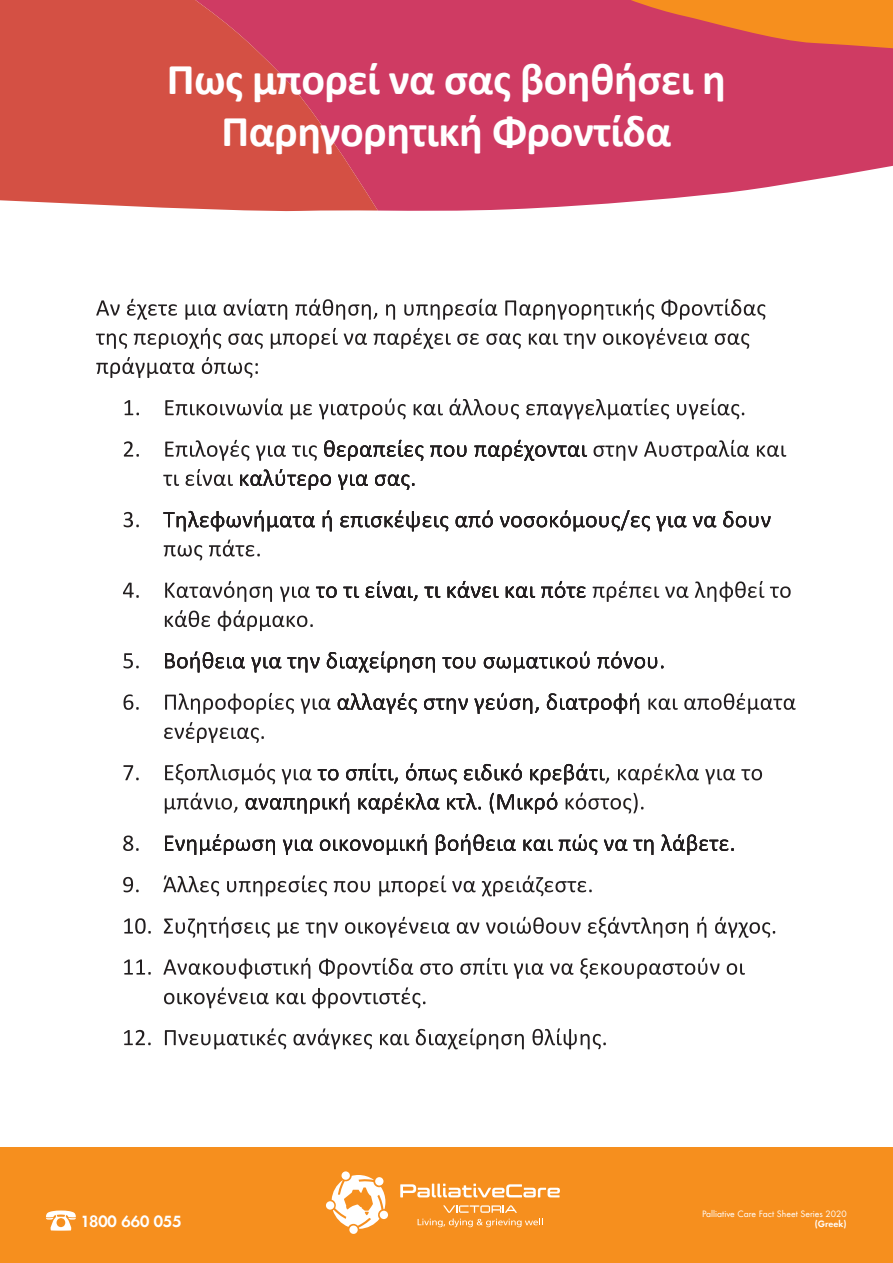
<style>
.page{position:relative;width:893px;height:1263px;background:#fff}
.page>*{position:absolute;margin:0;border:0;box-sizing:border-box;transform-origin:0 0}
.t1{font:700 44.1px/52.9px "Calibri";letter-spacing:-.01em;color:#fff;text-align:center}
.t2{font:15px "Futura ND Demibold";color:#fff}
.t3{font:8.55px "Futura ND Book";color:#fff}
.t4{font:8.55px "Futura ND Demibold";color:#fff}
</style>
<div class="page">
<svg style="left:378px;top:0;width:515px;height:211px;background:#d34b70"></svg>
<svg style="left:0;top:0;width:378px;height:212px;background:#d34f4e"></svg>
<svg style="left:457px;top:0;width:436px;height:52px;background:#dc594a"></svg>
<div style="left:0;top:1147px;width:893px;height:116px;background:#f68f1e"></div>
<div style="left:380px;top:1211px;width:8px;height:8px;background:#fff;border-radius:50%"></div>
<div style="left:349px;top:1225px;width:9px;height:9px;background:#fff;border-radius:50%"></div>
<div style="left:326px;top:1201px;width:8px;height:8px;background:#fff;border-radius:50%"></div>
<div style="left:342px;top:1171px;width:8px;height:9px;background:#fff;border-radius:50%"></div>
<svg style="left:418px;top:1205px;width:125px;height:22px"></svg>
<svg style="left:400px;top:1183px;width:160px;height:14px"></svg>
<svg style="left:332px;top:1175px;width:53px;height:54px"></svg>
<svg style="left:46px;top:1210px;width:30px;height:20px"></svg>
<svg style="left:96px;top:299px;width:669px;height:21px"></svg>
<svg style="left:96px;top:328px;width:167px;height:21px"></svg>
<svg style="left:271px;top:328px;width:478px;height:21px"></svg>
<svg style="left:96px;top:357px;width:99px;height:21px"></svg>
<svg style="left:202px;top:357px;width:56px;height:21px"></svg>
<svg style="left:125px;top:400px;width:14px;height:15px"></svg>
<svg style="left:165px;top:398px;width:118px;height:17px"></svg>
<svg style="left:291px;top:404px;width:21px;height:15px"></svg>
<svg style="left:319px;top:398px;width:87px;height:21px"></svg>
<svg style="left:414px;top:404px;width:29px;height:11px"></svg>
<svg style="left:449px;top:398px;width:295px;height:21px"></svg>
<svg style="left:124px;top:441px;width:15px;height:16px"></svg>
<svg style="left:165px;top:440px;width:84px;height:21px"></svg>
<svg style="left:256px;top:445px;width:30px;height:16px"></svg>
<svg style="left:292px;top:445px;width:25px;height:16px"></svg>
<svg style="left:594px;top:445px;width:43px;height:16px"></svg>
<svg style="left:644px;top:440px;width:105px;height:21px"></svg>
<svg style="left:757px;top:445px;width:29px;height:12px"></svg>
<svg style="left:163px;top:475px;width:16px;height:11px"></svg>
<svg style="left:186px;top:469px;width:47px;height:17px"></svg>
<svg style="left:124px;top:512px;width:15px;height:15px"></svg>
<svg style="left:164px;top:540px;width:96px;height:20px"></svg>
<svg style="left:123px;top:583px;width:16px;height:15px"></svg>
<svg style="left:165px;top:581px;width:107px;height:21px"></svg>
<svg style="left:280px;top:586px;width:30px;height:16px"></svg>
<svg style="left:593px;top:581px;width:66px;height:21px"></svg>
<svg style="left:665px;top:586px;width:23px;height:12px"></svg>
<svg style="left:695px;top:581px;width:69px;height:21px"></svg>
<svg style="left:770px;top:586px;width:21px;height:12px"></svg>
<svg style="left:165px;top:610px;width:45px;height:17px"></svg>
<svg style="left:218px;top:610px;width:95px;height:21px"></svg>
<svg style="left:123px;top:653px;width:16px;height:15px"></svg>
<svg style="left:124px;top:694px;width:15px;height:16px"></svg>
<svg style="left:165px;top:693px;width:129px;height:21px"></svg>
<svg style="left:301px;top:698px;width:29px;height:16px"></svg>
<svg style="left:648px;top:693px;width:148px;height:21px"></svg>
<svg style="left:164px;top:722px;width:100px;height:21px"></svg>
<svg style="left:123px;top:765px;width:16px;height:15px"></svg>
<svg style="left:165px;top:763px;width:110px;height:21px"></svg>
<svg style="left:282px;top:769px;width:30px;height:15px"></svg>
<svg style="left:618px;top:763px;width:81px;height:21px"></svg>
<svg style="left:705px;top:769px;width:30px;height:15px"></svg>
<svg style="left:741px;top:769px;width:21px;height:11px"></svg>
<svg style="left:165px;top:793px;width:72px;height:20px"></svg>
<svg style="left:566px;top:793px;width:77px;height:20px"></svg>
<svg style="left:123px;top:835px;width:16px;height:16px"></svg>
<svg style="left:123px;top:877px;width:16px;height:15px"></svg>
<svg style="left:163px;top:875px;width:429px;height:21px"></svg>
<svg style="left:124px;top:918px;width:27px;height:16px"></svg>
<svg style="left:164px;top:917px;width:106px;height:21px"></svg>
<svg style="left:278px;top:922px;width:21px;height:16px"></svg>
<svg style="left:306px;top:922px;width:32px;height:16px"></svg>
<svg style="left:345px;top:917px;width:134px;height:21px"></svg>
<svg style="left:486px;top:917px;width:95px;height:17px"></svg>
<svg style="left:588px;top:917px;width:100px;height:21px"></svg>
<svg style="left:697px;top:917px;width:9px;height:21px"></svg>
<svg style="left:715px;top:917px;width:60px;height:21px"></svg>
<svg style="left:124px;top:959px;width:27px;height:16px"></svg>
<svg style="left:163px;top:958px;width:147px;height:21px"></svg>
<svg style="left:319px;top:958px;width:94px;height:21px"></svg>
<svg style="left:420px;top:963px;width:33px;height:12px"></svg>
<svg style="left:460px;top:958px;width:48px;height:17px"></svg>
<svg style="left:514px;top:963px;width:30px;height:16px"></svg>
<svg style="left:550px;top:963px;width:23px;height:12px"></svg>
<svg style="left:580px;top:958px;width:139px;height:21px"></svg>
<svg style="left:727px;top:963px;width:18px;height:12px"></svg>
<svg style="left:164px;top:987px;width:105px;height:21px"></svg>
<svg style="left:276px;top:993px;width:30px;height:11px"></svg>
<svg style="left:312px;top:987px;width:113px;height:21px"></svg>
<svg style="left:124px;top:1030px;width:27px;height:15px"></svg>
<svg style="left:165px;top:1028px;width:121px;height:21px"></svg>
<svg style="left:293px;top:1028px;width:79px;height:21px"></svg>
<svg style="left:380px;top:1034px;width:29px;height:11px"></svg>
<svg style="left:416px;top:1028px;width:108px;height:21px"></svg>
<svg style="left:533px;top:1028px;width:73px;height:21px"></svg>
<svg style="left:324px;top:440px;width:99px;height:21px"></svg>
<svg style="left:430px;top:445px;width:36px;height:12px"></svg>
<svg style="left:474px;top:440px;width:113px;height:21px"></svg>
<svg style="left:240px;top:469px;width:174px;height:21px"></svg>
<svg style="left:163px;top:510px;width:607px;height:21px"></svg>
<svg style="left:316px;top:586px;width:21px;height:12px"></svg>
<svg style="left:343px;top:587px;width:16px;height:11px"></svg>
<svg style="left:541px;top:581px;width:44px;height:17px"></svg>
<svg style="left:165px;top:651px;width:498px;height:21px"></svg>
<svg style="left:338px;top:693px;width:79px;height:21px"></svg>
<svg style="left:424px;top:698px;width:44px;height:16px"></svg>
<svg style="left:474px;top:693px;width:65px;height:21px"></svg>
<svg style="left:547px;top:693px;width:92px;height:21px"></svg>
<svg style="left:318px;top:769px;width:20px;height:11px"></svg>
<svg style="left:346px;top:763px;width:52px;height:20px"></svg>
<svg style="left:406px;top:763px;width:51px;height:21px"></svg>
<svg style="left:464px;top:763px;width:58px;height:17px"></svg>
<svg style="left:530px;top:763px;width:79px;height:21px"></svg>
<svg style="left:246px;top:793px;width:235px;height:20px"></svg>
<svg style="left:490px;top:793px;width:67px;height:20px"></svg>
<svg style="left:165px;top:834px;width:569px;height:21px"></svg>
<svg style="left:366px;top:581px;width:51px;height:20px"></svg>
<svg style="left:424px;top:587px;width:16px;height:11px"></svg>
<svg style="left:448px;top:581px;width:51px;height:17px"></svg>
<svg style="left:506px;top:586px;width:29px;height:12px"></svg>
<h1 class="t1" style="left:167px;top:51px;width:561px">Πως μπορεί να σας βοηθήσει η<br>Παρηγορητική Φροντίδα</h1>
<p class="t2" style="left:81px;top:1211px;width:102px">1800 660 055</p>
<p class="t3" style="left:702px;top:1208px;width:146px">Palliative Care Fact Sheet Series 2020</p>
<p class="t4" style="left:815px;top:1218px;width:33px">(Greek)</p>
</div>
